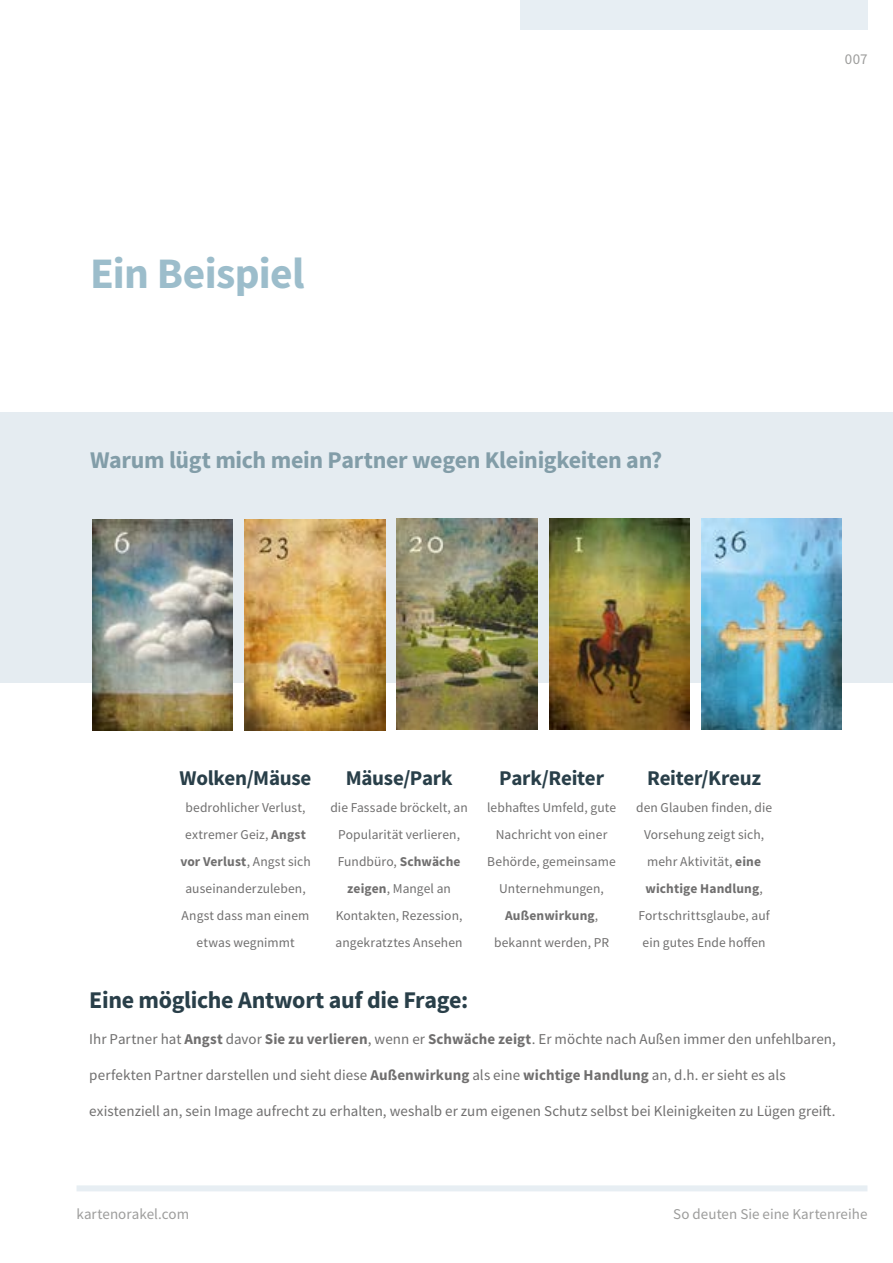
<style>
.page{position:relative;width:893px;height:1263px;background:#fff}
.page>*{position:absolute;margin:0;border:0;box-sizing:border-box;transform-origin:0 0}
.t1{font:700 43.5px "Source Sans Pro";letter-spacing:-.015em;color:#9cbdcb}
.t2{font:700 24px "Source Sans Pro";letter-spacing:-.015em;color:#829da8}
.t3{font:700 24px "Source Sans Pro";letter-spacing:-.015em;color:#293f49}
.t4{font:700 21px "Source Sans Pro";letter-spacing:-.01em;color:#293f49}
.t5{font:15px "Source Sans Pro";color:#706f6f}
.t6{font:15px "Source Sans Pro";letter-spacing:.005em;color:#9d9d9c}
.t7{font:13.5px/27px "Source Sans Pro";letter-spacing:.01em;color:#706f6f;text-align:center}
.s1{font-weight:700}
</style>
<div class="page">
<div style="left:77px;top:1185px;width:790px;height:6px;background:#e7eef3"></div>
<div style="left:520px;top:0;width:347px;height:30px;background:#e7eef3"></div>
<div style="left:0;top:413px;width:893px;height:270px;background:#e5ecf1"></div>
<img style="left:93px;top:519px;width:140px;height:211px">
<img style="left:245px;top:519px;width:140px;height:211px">
<img style="left:397px;top:519px;width:140px;height:210px">
<img style="left:549px;top:519px;width:140px;height:210px">
<img style="left:701px;top:519px;width:140px;height:210px">
<h1 class="t1" style="left:90px;top:244px;width:216px">Ein Beispiel</h1>
<h2 class="t2" style="left:90px;top:444px;width:574px">Warum lügt mich mein Partner wegen Kleinigkeiten an?</h2>
<p class="t6" style="left:845px;top:49px;width:24px">007</p>
<h3 class="t4" style="left:180px;top:763px;width:133px">Wolken/Mäuse</h3>
<p class="t7" style="left:180px;top:794px;width:132px">bedrohlicher Verlust, extremer Geiz, <span class="s1">Angst vor Verlust</span>, Angst sich auseinanderzuleben,<br>Angst dass man einem etwas wegnimmt</p>
<h3 class="t4" style="left:346px;top:764px;width:108px">Mäuse/Park</h3>
<p class="t7" style="left:330px;top:794px;width:139px">die Fassade bröckelt, an<br>Popularität verlieren,<br>Fundbüro, <span class="s1">Schwäche zeigen</span>, Mangel an<br>Kontakten, Rezession, angekratztes Ansehen</p>
<h3 class="t4" style="left:499px;top:764px;width:106px">Park/Reiter</h3>
<p class="t7" style="left:487px;top:794px;width:130px">lebhaftes Umfeld, gute<br>Nachricht von einer<br>Behörde, gemeinsame<br>Unternehmungen,<br><span class="s1">Außenwirkung</span>, bekannt werden, PR</p>
<h3 class="t4" style="left:647px;top:764px;width:115px">Reiter/Kreuz</h3>
<p class="t7" style="left:636px;top:794px;width:138px">den Glauben finden, die<br>Vorsehung zeigt sich, mehr Aktivität, <span class="s1">eine wichtige Handlung</span>,<br>Fortschrittsglaube, auf ein gutes Ende hoffen</p>
<h2 class="t3" style="left:89px;top:984px;width:381px">Eine mögliche Antwort auf die Frage:</h2>
<p class="t5" style="left:89px;top:1029px;width:748px">Ihr Partner hat <span class="s1">Angst</span> davor <span class="s1">Sie zu verlieren</span>, wenn er <span class="s1">Schwäche zeigt</span>. Er möchte nach Außen immer den unfehlbaren,</p>
<p class="t5" style="left:89px;top:1065px;width:698px">perfekten Partner darstellen und sieht diese <span class="s1">Außenwirkung</span> als eine <span class="s1">wichtige Handlung</span> an, d.h. er sieht es als</p>
<p class="t5" style="left:89px;top:1101px;width:748px">existenziell an, sein Image aufrecht zu erhalten, weshalb er zum eigenen Schutz selbst bei Kleinigkeiten zu Lügen greift.</p>
<p class="t6" style="left:77px;top:1204px;width:114px">kartenorakel.com</p>
<p class="t6" style="left:673px;top:1204px;width:196px">So deuten Sie eine Kartenreihe</p>
</div>
